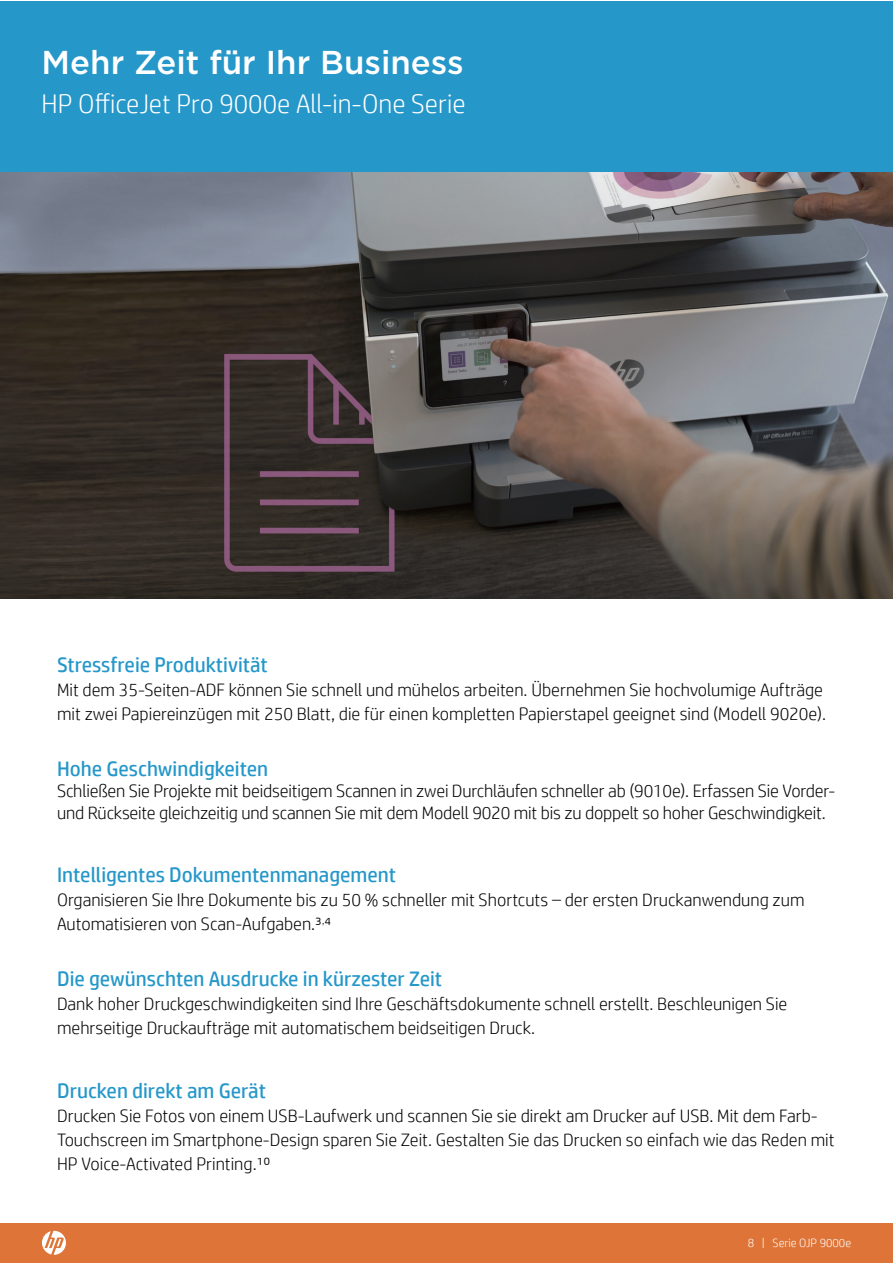
<style>
.page{position:relative;width:893px;height:1263px;background:#fff}
.page>*{position:absolute;margin:0;border:0;box-sizing:border-box;transform-origin:0 0}
.t1{font:500 33px "Gotham";color:#fff}
.t2{font:300 27px "HP Simplified";color:#fff}
.t3{font:21px "HP Simplified";color:#2597c9}
.t4{font:300 18px/24px "HP Simplified";color:#030303}
.t5{font:300 12px "HP Simplified";color:#fff}
</style>
<div class="page">
<div style="left:0;top:1px;width:893px;height:170px;background:#2597c9"></div>
<img style="left:0;top:172px;width:893px;height:427px">
<div style="left:0;top:1223px;width:893px;height:40px;background:#de7437"></div>
<svg style="left:42px;top:1231px;width:24px;height:24px"></svg>
<h1 class="t1" style="left:42px;top:41px;width:423px">Mehr Zeit für Ihr Business</h1>
<h2 class="t2" style="left:42px;top:86px;width:425px">HP OfficeJet Pro 9000e All-in-One Serie</h2>
<p class="t3" style="left:57px;top:651px;width:212px">Stressfreie Produktivität</p>
<p class="t4" style="left:57px;top:677px;width:771px">Mit dem 35-Seiten-ADF können Sie schnell und mühelos arbeiten. Übernehmen Sie hochvolumige Aufträge mit zwei Papiereinzügen mit 250 Blatt, die für einen kompletten Papierstapel geeignet sind (Modell 9020e).</p>
<p class="t3" style="left:57px;top:755px;width:213px">Hohe Geschwindigkeiten</p>
<p class="t4" style="left:57px;top:780px;width:780px;line-height:21.6px">Schließen Sie Projekte mit beidseitigem Scannen in zwei Durchläufen schneller ab (9010e). Erfassen Sie Vorder&shy;und Rückseite gleichzeitig und scannen Sie mit dem Modell 9020 mit bis zu doppelt so hoher Geschwindigkeit.</p>
<p class="t3" style="left:57px;top:861px;width:341px">Intelligentes Dokumentenmanagement</p>
<p class="t4" style="left:57px;top:888px;width:749px">Organisieren Sie Ihre Dokumente bis zu 50 % schneller mit Shortcuts – der ersten Druckanwendung zum<br>Automatisieren von Scan-Aufgaben.³<sup>,</sup>⁴</p>
<p class="t3" style="left:57px;top:965px;width:387px">Die gewünschten Ausdrucke in kürzester Zeit</p>
<p class="t4" style="left:57px;top:991px;width:732px">Dank hoher Druckgeschwindigkeiten sind Ihre Geschäftsdokumente schnell erstellt. Beschleunigen Sie mehrseitige Druckaufträge mit automatischem beidseitigen Druck.</p>
<p class="t3" style="left:57px;top:1077px;width:210px">Drucken direkt am Gerät</p>
<p class="t4" style="left:57px;top:1103px;width:779px">Drucken Sie Fotos von einem USB-Laufwerk und scannen Sie sie direkt am Drucker auf USB. Mit dem Farb-<br>Touchscreen im Smartphone-Design sparen Sie Zeit. Gestalten Sie das Drucken so einfach wie das Reden mit<br>HP Voice-Activated Printing.¹⁰</p>
<p class="t5" style="left:748px;top:1235px;width:105px">8 | Serie OJP 9000e</p>
</div>
